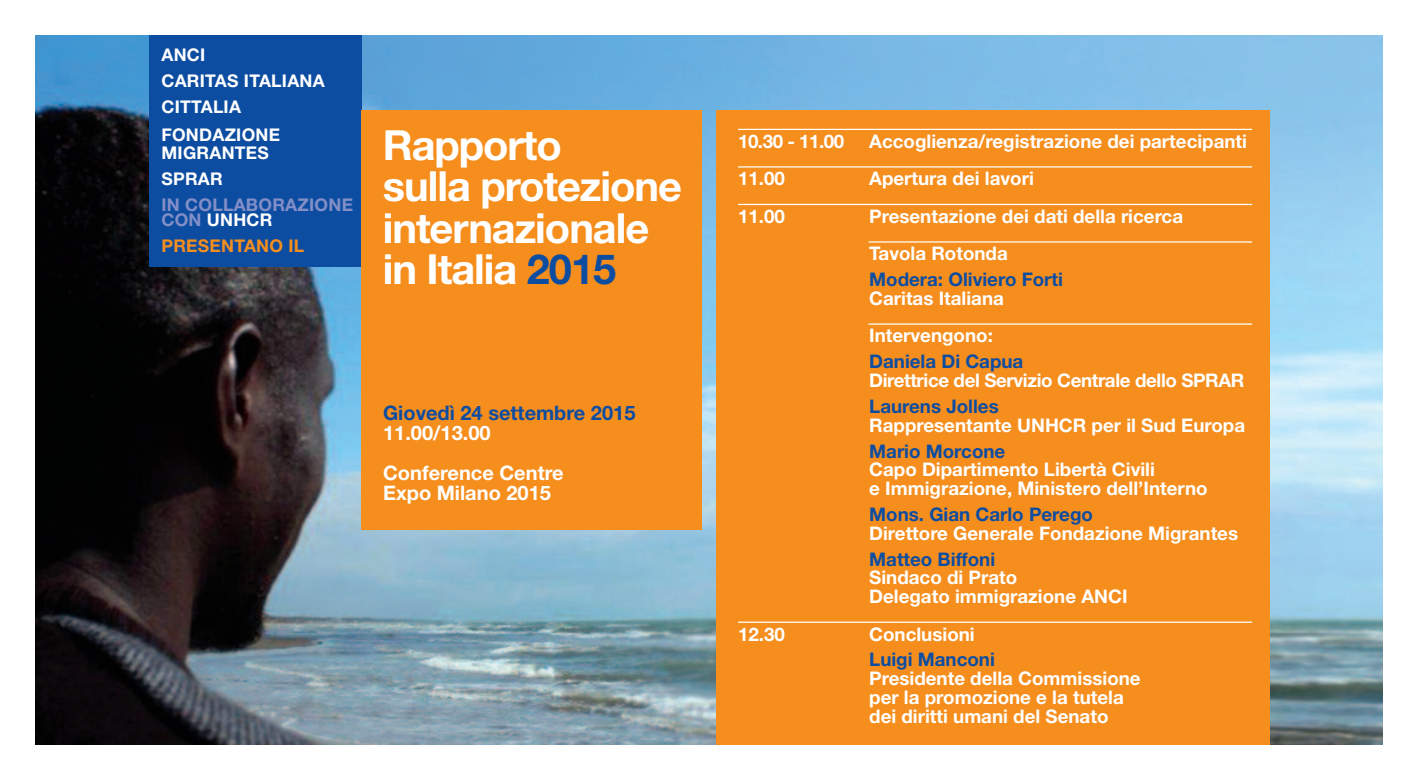
<style>
.page{position:relative;width:1418px;height:780px;background:#fff}
.page>*{position:absolute;margin:0;border:0;box-sizing:border-box;transform-origin:0 0}
.t1{font:700 41.5px/41.5px "Helvetica Neue LT Std";letter-spacing:-.025em;color:#fff}
.t2{font:700 20px/40px "Helvetica Neue LT Std";color:#fff}
.t3{font:700 20px "Helvetica Neue LT Std";color:#0d4da1}
.t4{font:700 18.75px/18.8px "Helvetica Neue LT Std";color:#fff}
.t5{font:700 18.75px "Helvetica Neue LT Std";color:#0d4da1}
.t6{font:700 18.75px "Helvetica Neue LT Std";letter-spacing:-.02em;color:#fff}
.t7{font:700 17.5px/25.8px "Helvetica Neue LT Std";letter-spacing:.015em;color:#fff}
.t8{font:700 17.5px/15.2px "Helvetica Neue LT Std";letter-spacing:.015em;color:#838fc7}
.t9{font:700 17.5px "Helvetica Neue LT Std";letter-spacing:.015em;color:#f68e1e}
.s1{color:#fff}
.s2{color:#0d4da1}
</style>
<div class="page">
<img style="left:35px;top:35px;width:1347px;height:709px">
<div style="left:149px;top:35px;width:212px;height:231px;background:#0d4da1"></div>
<div style="left:716px;top:110px;width:553px;height:634px;background:#f68e1e"></div>
<div style="left:361px;top:110px;width:341px;height:420px;background:#f68e1e"></div>
<hr style="left:738px;top:129px;width:514px;height:1px;background:#fff">
<hr style="left:738px;top:166px;width:514px;height:1px;background:#fff">
<hr style="left:738px;top:204px;width:514px;height:1px;background:#fff">
<hr style="left:868px;top:241px;width:384px;height:1px;background:#fff">
<hr style="left:868px;top:323px;width:384px;height:2px;background:#fff">
<hr style="left:738px;top:621px;width:514px;height:1px;background:#fff">
<p class="t7" style="left:161px;top:44px;width:165px">ANCI<br>CARITAS ITALIANA<br>CITTALIA</p>
<p class="t7" style="left:161px;top:128px;width:120px;line-height:17.8px">FONDAZIONE<br>MIGRANTES</p>
<p class="t7" style="left:161px;top:168px;width:63px">SPRAR</p>
<p class="t8" style="left:161px;top:199px;width:193px">IN COLLABORAZIONE<br>CON <span class="s1">UNHCR</span></p>
<p class="t9" style="left:161px;top:240px;width:144px">PRESENTANO IL</p>
<h1 class="t1" style="left:383px;top:128px;width:301px">Rapporto<br>sulla protezione internazionale in Italia <span class="s2">2015</span></h1>
<p class="t3" style="left:383px;top:405px;width:254px">Giovedì 24 settembre 2015</p>
<p class="t2" style="left:383px;top:414px;width:182px">11.00/13.00<br>Conference Centre</p>
<p class="t2" style="left:383px;top:474px;width:169px">Expo Milano 2015</p>
<p class="t4" style="left:738px;top:133px;width:108px">10.30 - 11.00</p>
<p class="t4" style="left:869px;top:133px;width:379px">Accoglienza/registrazione dei partecipanti</p>
<p class="t4" style="left:738px;top:171px;width:48px">11.00</p>
<p class="t4" style="left:869px;top:171px;width:166px">Apertura dei lavori</p>
<p class="t4" style="left:738px;top:208px;width:48px">11.00</p>
<p class="t4" style="left:869px;top:199px;width:315px;line-height:37.5px">Presentazione dei dati della ricerca<br>Tavola Rotonda</p>
<p class="t5" style="left:869px;top:273px;width:195px">Modera: Oliviero Forti</p>
<p class="t4" style="left:869px;top:281px;width:136px;line-height:37.5px">Caritas Italiana<br>Intervengono:</p>
<p class="t5" style="left:869px;top:355px;width:156px">Daniela Di Capua</p>
<p class="t6" style="left:869px;top:373px;width:377px">Direttrice del Servizio Centrale dello SPRAR</p>
<p class="t5" style="left:869px;top:399px;width:131px">Laurens Jolles</p>
<p class="t4" style="left:869px;top:417px;width:377px">Rappresentante UNHCR per il Sud Europa</p>
<p class="t5" style="left:869px;top:444px;width:138px">Mario Morcone</p>
<p class="t4" style="left:869px;top:462px;width:340px">Capo Dipartimento Libertà Civili<br>e Immigrazione, Ministero dell’Interno</p>
<p class="t5" style="left:869px;top:507px;width:225px">Mons. Gian Carlo Perego</p>
<p class="t4" style="left:869px;top:525px;width:370px">Direttore Generale Fondazione Migrantes</p>
<p class="t5" style="left:869px;top:552px;width:128px">Matteo Biffoni</p>
<p class="t4" style="left:869px;top:570px;width:260px">Sindaco di Prato<br>Delegato immigrazione ANCI</p>
<p class="t4" style="left:738px;top:626px;width:48px">12.30</p>
<p class="t4" style="left:869px;top:626px;width:107px">Conclusioni</p>
<p class="t5" style="left:869px;top:653px;width:127px">Luigi Manconi</p>
<p class="t4" style="left:869px;top:670px;width:273px">Presidente della Commissione per la promozione e la tutela dei diritti umani del Senato</p>
</div>
